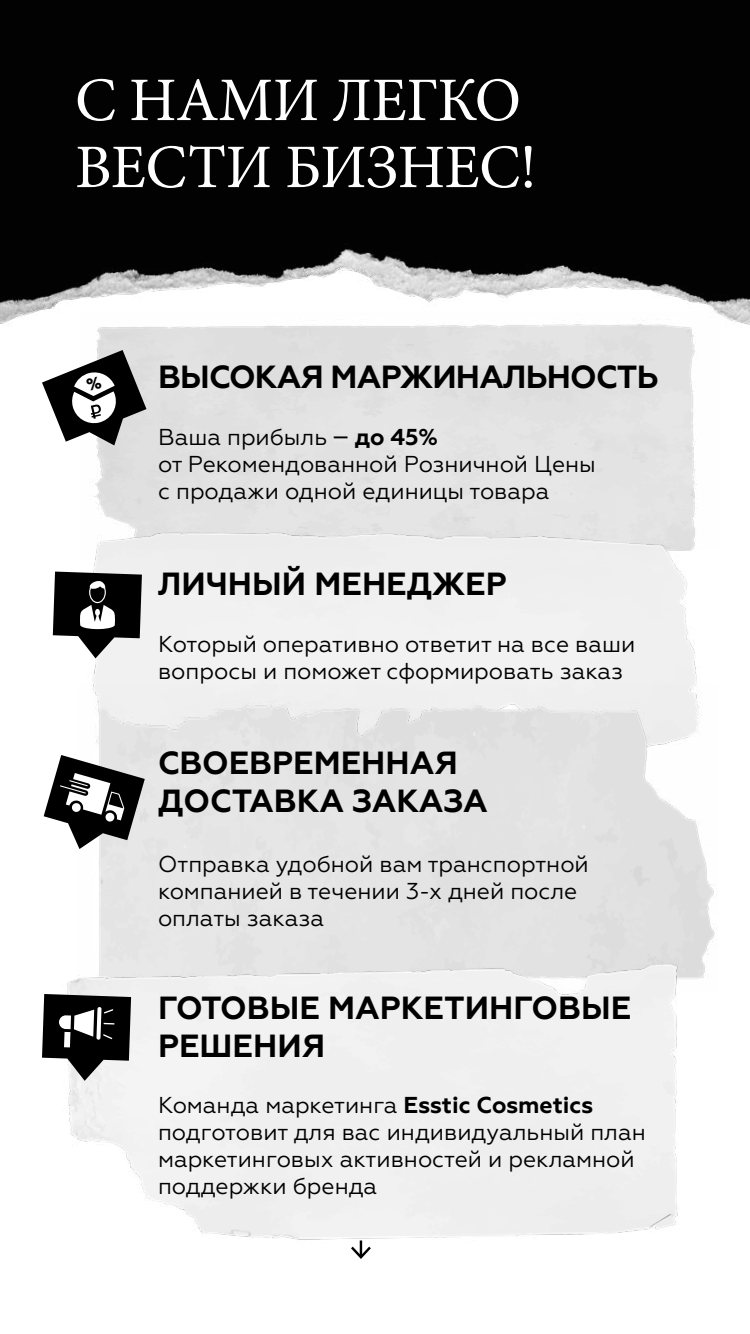
<style>
.page{position:relative;width:750px;height:1334px;background:#fff}
.page>*{position:absolute;margin:0;border:0;box-sizing:border-box;transform-origin:0 0}
.t1{font:62px/67px "Minion Pro";letter-spacing:-.01em;color:#fff}
.t2{font:700 32px/38px "Geometria";color:#000}
.t3{font:700 32px "Geometria";letter-spacing:-.025em;color:#000}
.t4{font:23px/27px "Geometria";color:#000}
.s1{font-family:"TT Drugs";font-weight:700}
.s2{font-weight:700}
</style>
<div class="page">
<img style="left:0;top:0;width:750px;height:411px">
<svg style="left:53px;top:572px;width:89px;height:86px"></svg>
<svg style="left:44px;top:755px;width:101px;height:94px"></svg>
<svg style="left:42px;top:994px;width:89px;height:87px"></svg>
<svg style="left:351px;top:1240px;width:20px;height:19px"></svg>
<svg style="left:42px;top:350px;width:104px;height:95px"></svg>
<h1 class="t1" style="left:75px;top:67px;width:463px">С НАМИ ЛЕГКО<br>ВЕСТИ БИЗНЕС!</h1>
<h2 class="t3" style="left:158px;top:358px;width:502px">ВЫСОКАЯ МАРЖИНАЛЬНОСТЬ</h2>
<p class="t4" style="left:158px;top:423px;width:439px">Ваша прибыль <span class="s1">–</span> <span class="s2">до 45%<br></span>от Рекомендованной Розничной Цены с продажи одной единицы товара</p>
<h2 class="t2" style="left:158px;top:565px;width:350px">ЛИЧНЫЙ МЕНЕДЖЕР</h2>
<p class="t4" style="left:158px;top:630px;width:479px">Который оперативно ответит на все ваши вопросы и поможет сформировать заказ</p>
<h2 class="t2" style="left:158px;top:744px;width:331px">СВОЕВРЕМЕННАЯ<br>ДОСТАВКА ЗАКАЗА</h2>
<p class="t4" style="left:158px;top:850px;width:428px">Отправка удобной вам транспортной компанией в течении 3-х дней после оплаты заказа</p>
<h2 class="t2" style="left:158px;top:989px;width:475px">ГОТОВЫЕ МАРКЕТИНГОВЫЕ<br>РЕШЕНИЯ</h2>
<p class="t4" style="left:158px;top:1091px;width:489px">Команда маркетинга <span class="s2">Esstic Cosmetics </span>подготовит для вас индивидуальный план маркетинговых активностей и рекламной поддержки бренда</p>
</div>
